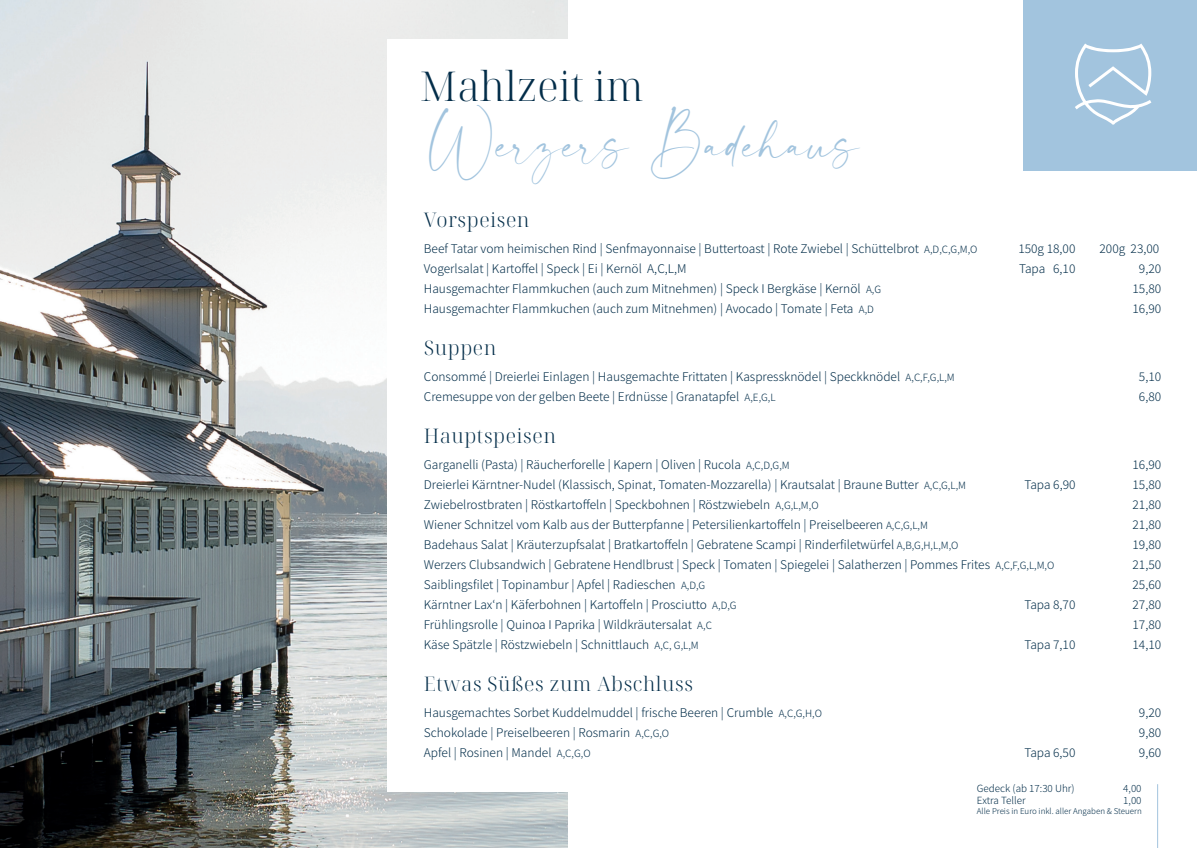
<style>
.page{position:relative;width:1197px;height:848px;background:#fff}
.page>*{position:absolute;margin:0;border:0;box-sizing:border-box;transform-origin:0 0}
.t1{font:italic 44px "modernline";color:#a2c4de}
.t2{font:300 41px "Noto Serif Display";color:#032d49}
.t3{font:300 20px "Noto Serif Display";letter-spacing:.03em;color:#032d49}
.t4{font:300 12px "Noto Sans JP";color:#032d49}
.t5{font:300 9.9px "Noto Sans JP";color:#032d49}
.t6{font:300 8px "Noto Sans JP";color:#032d49}
.s1{font-size:10px}
</style>
<div class="page">
<img style="left:0;top:0;width:567px;height:848px">
<div style="left:387px;top:39px;width:809px;height:752px;background:#fff"></div>
<hr style="left:1156px;top:784px;width:1px;height:64px;background:#a2c4de">
<div style="left:1023px;top:0;width:173px;height:170px;background:#a2c4de"></div>
<svg style="left:1075px;top:44px;width:76px;height:81px"></svg>
<h2 class="t2" style="left:420px;top:58px;width:225px">Mahlzeit im</h2>
<h1 class="t1" style="left:429px;top:120px;width:454px">WerzersBadehaus</h1>
<h3 class="t3" style="left:424px;top:206px;width:107px">Vorspeisen</h3>
<p class="t4" style="left:424px;top:242px;width:555px">Beef Tatar vom heimischen Rind | Senfmayonnaise | Buttertoast | Rote Zwiebel | Schüttelbrot <span class="s1">A,D,C,G,M,O</span></p>
<p class="t4" style="left:1018px;top:242px;width:59px">150g 18,00</p>
<p class="t4" style="left:1099px;top:242px;width:61px">200g 23,00</p>
<p class="t4" style="left:424px;top:262px;width:264px">Vogerlsalat | Kartoffel | Speck | Ei | Kernöl A,C,L,M</p>
<p class="t4" style="left:1018px;top:262px;width:58px">Tapa 6,10</p>
<p class="t4" style="left:1138px;top:262px;width:24px">9,20</p>
<p class="t4" style="left:424px;top:282px;width:459px">Hausgemachter Flammkuchen (auch zum Mitnehmen) | Speck I Bergkäse | Kernöl <span class="s1">A,G</span></p>
<p class="t4" style="left:1132px;top:282px;width:30px">15,80</p>
<p class="t4" style="left:424px;top:302px;width:451px">Hausgemachter Flammkuchen (auch zum Mitnehmen) | Avocado | Tomate | Feta <span class="s1">A,D</span></p>
<p class="t4" style="left:1132px;top:302px;width:30px">16,90</p>
<h3 class="t3" style="left:424px;top:334px;width:74px">Suppen</h3>
<p class="t4" style="left:424px;top:370px;width:532px">Consommé | Dreierlei Einlagen | Hausgemachte Frittaten | Kaspressknödel | Speckknödel <span class="s1">A,C,F,G,L,M</span></p>
<p class="t4" style="left:1138px;top:370px;width:24px">5,10</p>
<p class="t4" style="left:424px;top:390px;width:353px">Cremesuppe von der gelben Beete | Erdnüsse | Granatapfel <span class="s1">A,E,G,L</span></p>
<p class="t4" style="left:1138px;top:390px;width:24px">6,80</p>
<h3 class="t3" style="left:424px;top:422px;width:134px">Hauptspeisen</h3>
<p class="t4" style="left:424px;top:458px;width:367px">Garganelli (Pasta) | Räucherforelle | Kapern | Oliven | Rucola <span class="s1">A,C,D,G,M</span></p>
<p class="t4" style="left:1132px;top:458px;width:30px">16,90</p>
<p class="t4" style="left:424px;top:478px;width:543px">Dreierlei Kärntner-Nudel (Klassisch, Spinat, Tomaten-Mozzarella) | Krautsalat | Braune Butter <span class="s1">A,C,G,L,M</span></p>
<p class="t4" style="left:1024px;top:478px;width:53px">Tapa 6,90</p>
<p class="t4" style="left:1132px;top:478px;width:30px">15,80</p>
<p class="t4" style="left:424px;top:498px;width:396px">Zwiebelrostbraten | Röstkartoffeln | Speckbohnen | Röstzwiebeln <span class="s1">A,G,L,M,O</span></p>
<p class="t4" style="left:1132px;top:498px;width:30px">21,80</p>
<p class="t4" style="left:424px;top:518px;width:505px">Wiener Schnitzel vom Kalb aus der Butterpfanne | Petersilienkartoffeln | Preiselbeeren <span class="s1">A,C,G,L,M</span></p>
<p class="t4" style="left:1132px;top:518px;width:30px">21,80</p>
<p class="t4" style="left:424px;top:538px;width:536px">Badehaus Salat | Kräuterzupfsalat | Bratkartoffeln | Gebratene Scampi | Rinderfiletwürfel <span class="s1">A,B,G,H,L,M,O</span></p>
<p class="t4" style="left:1132px;top:538px;width:30px">19,80</p>
<p class="t4" style="left:424px;top:558px;width:632px">Werzers Clubsandwich | Gebratene Hendlbrust | Speck | Tomaten | Spiegelei | Salatherzen | Pommes Frites <span class="s1">A,C,F,G,L,M,O</span></p>
<p class="t4" style="left:1132px;top:558px;width:30px">21,50</p>
<p class="t4" style="left:424px;top:578px;width:283px">Saiblingsfilet | Topinambur | Apfel | Radieschen <span class="s1">A,D,G</span></p>
<p class="t4" style="left:1132px;top:578px;width:30px">25,60</p>
<p class="t4" style="left:424px;top:598px;width:314px">Kärntner Lax‘n | Käferbohnen | Kartoffeln | Prosciutto <span class="s1">A,D,G</span></p>
<p class="t4" style="left:1024px;top:598px;width:53px">Tapa 8,70</p>
<p class="t4" style="left:1132px;top:598px;width:30px">27,80</p>
<p class="t4" style="left:424px;top:618px;width:289px">Frühlingsrolle | Quinoa I Paprika | Wildkräutersalat <span class="s1">A,C</span></p>
<p class="t4" style="left:1132px;top:618px;width:30px">17,80</p>
<p class="t4" style="left:424px;top:638px;width:276px">Käse Spätzle | Röstzwiebeln | Schnittlauch <span class="s1">A,C, G,L,M</span></p>
<p class="t4" style="left:1024px;top:638px;width:53px">Tapa 7,10</p>
<p class="t4" style="left:1132px;top:638px;width:30px">14,10</p>
<h3 class="t3" style="left:424px;top:670px;width:271px">Etwas Süßes zum Abschluss</h3>
<p class="t4" style="left:424px;top:706px;width:399px">Hausgemachtes Sorbet Kuddelmuddel | frische Beeren | Crumble <span class="s1">A,C,G,H,O</span></p>
<p class="t4" style="left:1138px;top:706px;width:24px">9,20</p>
<p class="t4" style="left:424px;top:726px;width:247px">Schokolade | Preiselbeeren | Rosmarin <span class="s1">A,C,G,O</span></p>
<p class="t4" style="left:1138px;top:726px;width:24px">9,80</p>
<p class="t4" style="left:424px;top:746px;width:168px">Apfel | Rosinen | Mandel <span class="s1">A,C,G,O</span></p>
<p class="t4" style="left:1024px;top:746px;width:53px">Tapa 6,50</p>
<p class="t4" style="left:1138px;top:746px;width:24px">9,60</p>
<p class="t5" style="left:976px;top:782px;width:99px">Gedeck (ab 17:30 Uhr)</p>
<p class="t5" style="left:1123px;top:782px;width:20px">4,00</p>
<p class="t5" style="left:976px;top:794px;width:50px">Extra Teller</p>
<p class="t5" style="left:1123px;top:794px;width:20px">1,00</p>
<p class="t6" style="left:976px;top:806px;width:166px">Alle Preis in Euro inkl. aller Angaben &amp; Steuern</p>
</div>
